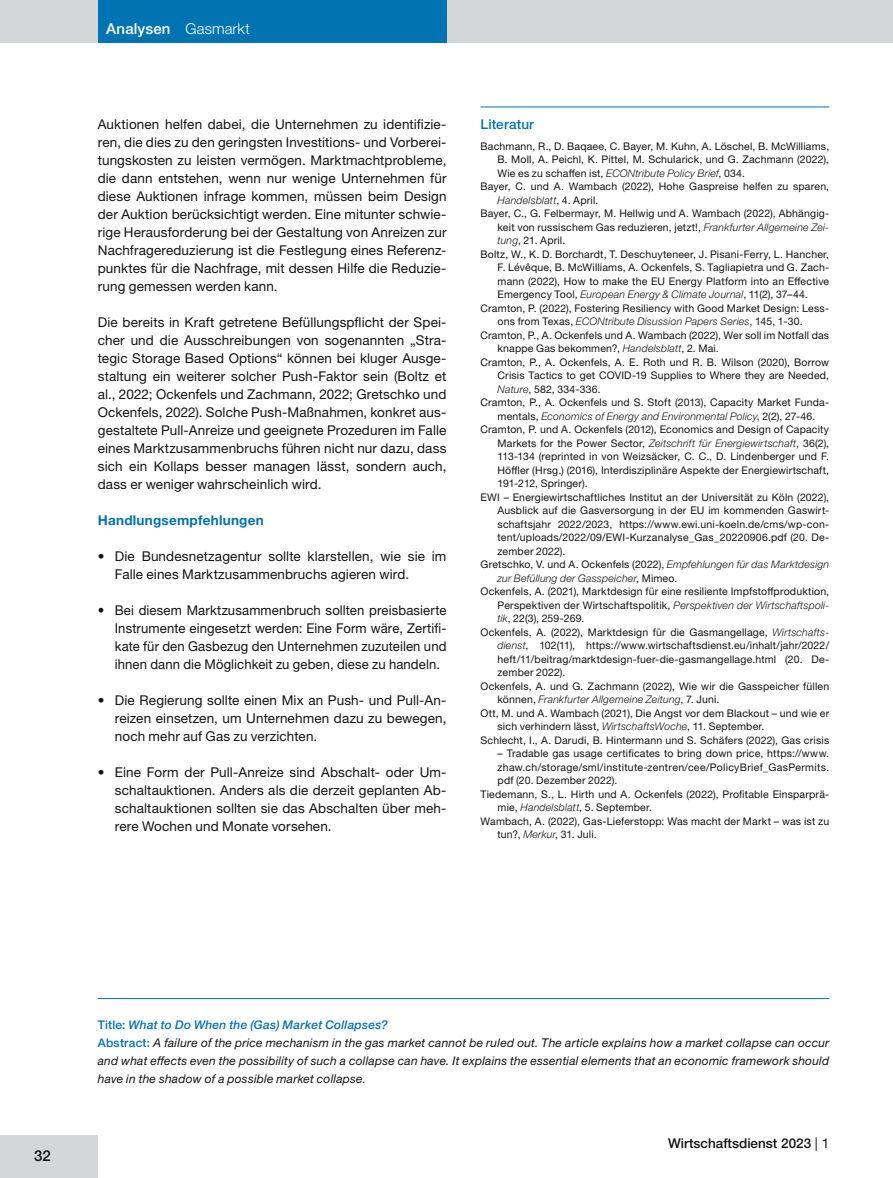
<style>
.page{position:relative;width:893px;height:1178px;background:#fff}
.page>*{position:absolute;margin:0;border:0;box-sizing:border-box;transform-origin:0 0}
.t1{font:500 15px "Helvetica Neue LTW1 G";letter-spacing:.01em;color:#fff}
.t2{font:500 15px "Helvetica Neue LTW1 G";color:#141314}
.t3{font:13.5px/18px "Helvetica Neue LTW1 G";letter-spacing:.01em;color:#141314;text-align:justify}
.t4{font:500 13.5px "Helvetica Neue LTW1 G";color:#141314}
.t5{font:700 13.5px "Helvetica Neue LTW1 G";letter-spacing:.02em;color:#0073b2}
.t6{font:500 13.5px "Helvetica Neue LTW1 G";letter-spacing:.01em;color:#0073b2}
.t7{font:italic 12px/18px "Helvetica Neue LTW1 G";letter-spacing:.015em;color:#141314}
.t8{font:10.5px "Helvetica Neue LTW1 G";letter-spacing:.02em;color:#141314}
.t9{font:italic 300 10.5px "Helvetica Neue LTW1 G";letter-spacing:.02em;color:#141314}
.s1{font-weight:300}
.s2{font-weight:300;font-style:italic}
.s3{font-weight:400;font-style:normal}
.s4{font-weight:500;font-style:normal;color:#0073b2}
.s5{font-weight:500;color:#0073b2}
.s6{font-weight:400}
</style>
<div class="page">
<div style="left:0;top:0;width:893px;height:43px;background:#d5d6d7"></div>
<div style="left:98px;top:0;width:348px;height:43px;background:#0073b2"></div>
<div style="left:0;top:1135px;width:98px;height:43px;background:#d5d6d7"></div>
<hr style="left:480px;top:107px;width:349px;height:1px;background:#0073b2">
<hr style="left:98px;top:998px;width:731px;height:1px;background:#0073b2">
<h1 class="t1" style="left:106px;top:20px;width:145px">Analysen <span class="s1">Gasmarkt</span></h1>
<p class="t3" style="left:98px;top:115px;width:350px">Auktionen helfen dabei, die Unternehmen zu identifizie&shy;ren, die dies zu den geringsten Investitions- und Vorberei&shy;tungskosten zu leisten vermögen. Marktmachtprobleme, die dann entstehen, wenn nur wenige Unternehmen für diese Auktionen infrage kommen, müssen beim Design der Auktion berücksichtigt werden. Eine mitunter schwie&shy;rige Herausforderung bei der Gestaltung von Anreizen zur Nachfragereduzierung ist die Festlegung eines Referenz&shy;punktes für die Nachfrage, mit dessen Hilfe die Reduzie&shy;rung gemessen werden kann.</p>
<p class="t3" style="left:98px;top:313px;width:350px">Die bereits in Kraft getretene Befüllungspflicht der Spei&shy;cher und die Ausschreibungen von sogenannten „Stra&shy;tegic Storage Based Options“ können bei kluger Ausge&shy;staltung ein weiterer solcher Push-Faktor sein (Boltz et al., 2022; Ockenfels und Zachmann, 2022; Gretschko und Ockenfels, 2022). Solche Push-Maßnahmen, konkret aus&shy;gestaltete Pull-Anreize und geeignete Prozeduren im Falle eines Marktzusammenbruchs führen nicht nur dazu, dass sich ein Kollaps besser managen lässt, sondern auch, dass er weniger wahrscheinlich wird.</p>
<p class="t5" style="left:98px;top:511px;width:168px">Handlungsempfehlungen</p>
<p class="t3" style="left:115px;top:547px;width:333px;text-indent:-17px">• Die Bundesnetzagentur sollte klarstellen, wie sie im<br>Falle eines Marktzusammenbruchs agieren wird.</p>
<p class="t3" style="left:115px;top:601px;width:333px;text-indent:-17px">• Bei diesem Marktzusammenbruch sollten preisbasierte Instrumente eingesetzt werden: Eine Form wäre, Zertifi&shy;kate für den Gasbezug den Unternehmen zuzuteilen und ihnen dann die Möglichkeit zu geben, diese zu handeln.</p>
<p class="t3" style="left:115px;top:691px;width:333px;text-indent:-17px">• Die Regierung sollte einen Mix an Push- und Pull-An&shy;reizen einsetzen, um Unternehmen dazu zu bewegen, noch mehr auf Gas zu verzichten.</p>
<p class="t3" style="left:115px;top:763px;width:333px;text-indent:-17px">• Eine Form der Pull-Anreize sind Abschalt- oder Um&shy;schaltauktionen. Anders als die derzeit geplanten Ab&shy;schaltauktionen sollten sie das Abschalten über meh&shy;rere Wochen und Monate vorsehen.</p>
<p class="t6" style="left:480px;top:116px;width:55px">Literatur</p>
<p class="t8" style="left:480px;top:139px;width:350px">Bachmann, R., D. Baqaee, C. Bayer, M. Kuhn, A. Löschel, B. McWilliams,</p>
<p class="t8" style="left:497px;top:153px;width:333px">B. Moll, A. Peichl, K. Pittel, M. Schularick, und G. Zachmann (2022),</p>
<p class="t8" style="left:497px;top:166px;width:249px">Wie es zu schaffen ist, <span class="s2">ECONtribute Policy Brief</span>, 034.</p>
<p class="t8" style="left:480px;top:180px;width:350px">Bayer, C. und A. Wambach (2022), Hohe Gaspreise helfen zu sparen,</p>
<p class="t9" style="left:497px;top:193px;width:102px">Handelsblatt<span class="s3">, 4. April.</span></p>
<p class="t8" style="left:480px;top:207px;width:350px">Bayer, C., G. Felbermayr, M. Hellwig und A. Wambach (2022), Abhängig-</p>
<p class="t8" style="left:497px;top:220px;width:333px">keit von russischem Gas reduzieren, jetzt!, <span class="s2">Frankfurter Allgemeine Zei-</span></p>
<p class="t8" style="left:497px;top:234px;width:69px"><span class="s2">tung</span>, 21. April.</p>
<p class="t8" style="left:480px;top:247px;width:350px">Boltz, W., K. D. Borchardt, T. Deschuyteneer, J. Pisani-Ferry, L. Hancher,</p>
<p class="t8" style="left:497px;top:261px;width:333px">F. Lévêque, B. McWilliams, A. Ockenfels, S. Tagliapietra und G. Zach-</p>
<p class="t8" style="left:497px;top:274px;width:333px">mann (2022), How to make the EU Energy Platform into an Effective</p>
<p class="t9" style="left:497px;top:288px;width:312px"><span class="s3">Emergency Tool,</span> European Energy &amp; Climate Journal<span class="s3">, 11(2), 37–44.</span></p>
<p class="t8" style="left:480px;top:301px;width:350px">Cramton, P. (2022), Fostering Resiliency with Good Market Design: Less-</p>
<p class="t9" style="left:497px;top:315px;width:307px"><span class="s3">ons from Texas,</span> ECONtribute Disussion Papers Series<span class="s3">, 145, 1-30.</span></p>
<p class="t8" style="left:480px;top:328px;width:350px">Cramton, P., A. Ockenfels und A. Wambach (2022), Wer soll im Notfall das</p>
<p class="t8" style="left:497px;top:342px;width:223px">knappe Gas bekommen?, <span class="s2">Handelsblatt</span>, 2. Mai.</p>
<p class="t8" style="left:480px;top:355px;width:350px">Cramton, P., A. Ockenfels, A. E. Roth und R. B. Wilson (2020), Borrow</p>
<p class="t8" style="left:497px;top:369px;width:333px">Crisis Tactics to get COVID-19 Supplies to Where they are Needed,</p>
<p class="t8" style="left:497px;top:382px;width:105px"><span class="s2">Nature</span>, 582, 334-336.</p>
<p class="t8" style="left:480px;top:396px;width:350px">Cramton, P., A. Ockenfels und S. Stoft (2013), Capacity Market Funda-</p>
<p class="t9" style="left:497px;top:409px;width:319px"><span class="s3">mentals,</span> Economics of Energy and Environmental Policy<span class="s3">, 2(2), 27-46.</span></p>
<p class="t8" style="left:480px;top:423px;width:350px">Cramton, P. und A. Ockenfels (2012), Economics and Design of Capacity</p>
<p class="t8" style="left:497px;top:436px;width:333px">Markets for the Power Sector, <span class="s2">Zeitschrift für Energiewirtschaft</span>, 36(2),</p>
<p class="t8" style="left:497px;top:450px;width:333px">113-134 (reprinted in von Weizsäcker, C. C., D. Lindenberger und F.</p>
<p class="t8" style="left:497px;top:463px;width:333px">Höffler (Hrsg.) (2016), Interdisziplinäre Aspekte der Energiewirtschaft,</p>
<p class="t8" style="left:497px;top:477px;width:92px">191-212, Springer).</p>
<p class="t8" style="left:480px;top:490px;width:350px">EWI – Energiewirtschaftliches Institut an der Universität zu Köln (2022),</p>
<p class="t8" style="left:497px;top:504px;width:333px">Ausblick auf die Gasversorgung in der EU im kommenden Gaswirt-</p>
<p class="t8" style="left:497px;top:517px;width:333px">schaftsjahr 2022/2023, https://www.ewi.uni-koeln.de/cms/wp-con-</p>
<p class="t8" style="left:497px;top:531px;width:333px">tent/uploads/2022/09/EWI-Kurzanalyse_Gas_20220906.pdf (20. De-</p>
<p class="t8" style="left:497px;top:544px;width:69px">zember 2022).</p>
<p class="t8" style="left:480px;top:558px;width:350px">Gretschko, V. und A. Ockenfels (2022), <span class="s2">Empfehlungen für das Marktdesign</span></p>
<p class="t9" style="left:497px;top:571px;width:181px">zur Befüllung der Gasspeicher<span class="s3">, Mimeo.</span></p>
<p class="t8" style="left:480px;top:585px;width:350px">Ockenfels, A. (2021), Marktdesign für eine resiliente Impfstoffproduktion,</p>
<p class="t8" style="left:497px;top:598px;width:333px">Perspektiven der Wirtschaftspolitik, <span class="s2">Perspektiven der Wirtschaftspoli-</span></p>
<p class="t8" style="left:497px;top:612px;width:89px"><span class="s2">tik</span>, 22(3), 259-269.</p>
<p class="t8" style="left:480px;top:625px;width:350px">Ockenfels, A. (2022), Marktdesign für die Gasmangellage, <span class="s2">Wirtschafts-</span></p>
<p class="t8" style="left:498px;top:639px;width:333px"><span class="s2">dienst</span>, 102(11), https://www.wirtschaftsdienst.eu/inhalt/jahr/2022/</p>
<p class="t8" style="left:498px;top:652px;width:333px">heft/11/beitrag/marktdesign-fuer-die-gasmangellage.html (20. De-</p>
<p class="t8" style="left:498px;top:666px;width:69px">zember 2022).</p>
<p class="t8" style="left:480px;top:679px;width:350px">Ockenfels, A. und G. Zachmann (2022), Wie wir die Gasspeicher füllen</p>
<p class="t9" style="left:498px;top:693px;width:223px"><span class="s3">können,</span> Frankfurter Allgemeine Zeitung<span class="s3">, 7. Juni.</span></p>
<p class="t8" style="left:480px;top:706px;width:350px">Ott, M. und A. Wambach (2021), Die Angst vor dem Blackout – und wie er</p>
<p class="t8" style="left:498px;top:720px;width:269px">sich verhindern lässt, <span class="s2">WirtschaftsWoche</span>, 11. September.</p>
<p class="t8" style="left:481px;top:733px;width:350px">Schlecht, I., A. Darudi, B. Hintermann und S. Schäfers (2022), Gas crisis</p>
<p class="t8" style="left:498px;top:747px;width:333px">– Tradable gas usage certificates to bring down price, https://www.</p>
<p class="t8" style="left:498px;top:760px;width:333px">zhaw.ch/storage/sml/institute-zentren/cee/PolicyBrief_GasPermits.</p>
<p class="t8" style="left:498px;top:774px;width:121px">pdf (20. Dezember 2022).</p>
<p class="t8" style="left:481px;top:787px;width:350px">Tiedemann, S., L. Hirth und A. Ockenfels (2022), Profitable Einsparprä-</p>
<p class="t8" style="left:498px;top:801px;width:156px">mie, <span class="s2">Handelsblatt</span>, 5. September.</p>
<p class="t8" style="left:481px;top:814px;width:350px">Wambach, A. (2022), Gas-Lieferstopp: Was macht der Markt – was ist zu</p>
<p class="t8" style="left:498px;top:828px;width:101px">tun?, <span class="s2">Merkur</span>, 31. Juli.</p>
<h1 class="t2" style="left:34px;top:1147px;width:18px">32</h1>
<p class="t7" style="left:98px;top:1015px;width:733px"><span class="s4">Title:</span> <span class="s5">What to Do When the (Gas) Market Collapses?<br></span><span class="s4">Abstract:</span> A failure of the price mechanism in the gas market cannot be ruled out. The article explains how a market collapse can occur and what effects even the possibility of such a collapse can have. It explains the essential elements that an economic framework should have in the shadow of a possible market collapse.</p>
<p class="t4" style="left:668px;top:1135px;width:163px">Wirtschaftsdienst 2023 <span class="s6">| 1</span></p>
</div>
